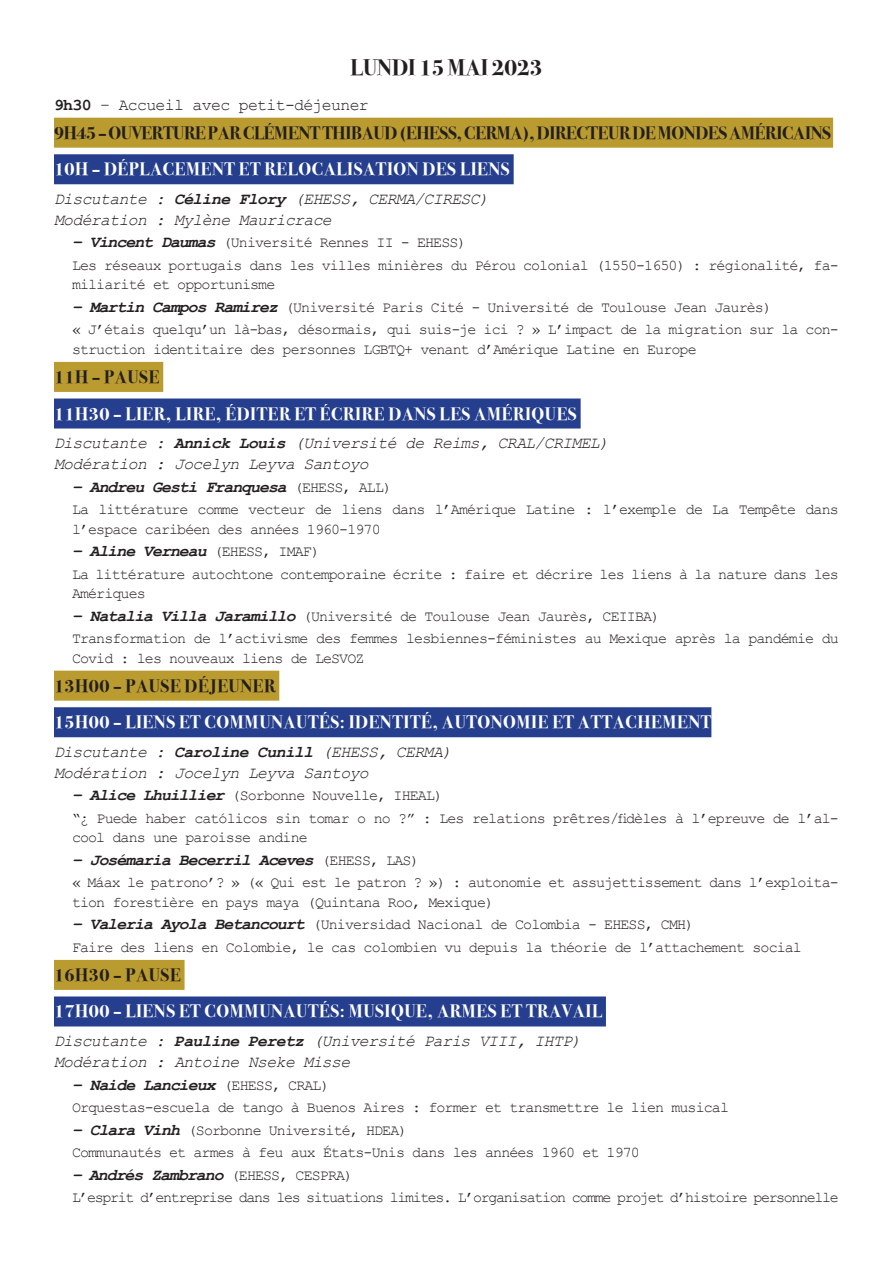
<style>
.page{position:relative;width:893px;height:1263px;background:#fff}
.page>*{position:absolute;margin:0;border:0;box-sizing:border-box;transform-origin:0 0}
.t1{font:700 22.5px "Bodoni Svty Two ITCTT";color:#231f20}
.t2{font:700 18px "Bodoni Svty Two ITCTT";letter-spacing:.03em;color:#fff}
.t3{font:700 18px "Bodoni Svty Two ITCTT";letter-spacing:-.02em;color:#231f20}
.t4{font:700 18px "Bodoni Svty Two ITCTT";letter-spacing:.03em;color:#231f20}
.t5{font:italic 16.5px/21px "Courier New";letter-spacing:-.04em;color:#231f20}
.t6{font:italic 700 16.5px "Courier New";letter-spacing:-.06em;color:#231f20}
.t7{font:16.5px "Courier New";letter-spacing:-.04em;color:#231f20}
.t8{font:15px/22.5px "Courier New";letter-spacing:-.06em;color:#231f20}
.t9{font:15px "Courier New";letter-spacing:-.09em;color:#231f20}
.s1{font-weight:700}
.s2{font-weight:700;font-style:italic;font-size:16.5px}
.s3{font-weight:400;font-style:normal;font-size:15px}
</style>
<div class="page">
<div style="left:54px;top:118px;width:779px;height:30px;background:#ba9b30"></div>
<div style="left:54px;top:154px;width:460px;height:30px;background:#253f8e"></div>
<div style="left:54px;top:362px;width:109px;height:30px;background:#ba9b30"></div>
<div style="left:54px;top:398px;width:527px;height:30px;background:#253f8e"></div>
<div style="left:54px;top:671px;width:225px;height:30px;background:#ba9b30"></div>
<div style="left:54px;top:707px;width:657px;height:30px;background:#253f8e"></div>
<div style="left:54px;top:960px;width:131px;height:30px;background:#ba9b30"></div>
<div style="left:54px;top:996px;width:552px;height:30px;background:#253f8e"></div>
<h1 class="t1" style="left:351px;top:54px;width:193px">LUNDI 15 MAI 2023</h1>
<p class="t7" style="left:54px;top:99px;width:316px"><span class="s1">9h30</span> – Accueil avec petit-déjeuner</p>
<p class="t3" style="left:54px;top:122px;width:779px">9H45 – OUVERTURE PAR CLÉMENT THIBAUD (EHESS, CERMA), DIRECTEUR DE MONDES AMÉRICAINS</p>
<p class="t2" style="left:54px;top:159px;width:457px">10H – DÉPLACEMENT ET RELOCALISATION DES LIENS</p>
<p class="t5" style="left:54px;top:189px;width:436px">Discutante : <span class="s1">Céline Flory</span> (EHESS, CERMA/CIRESC)<br>Modération : Mylène Mauricrace</p>
<p class="t8" style="left:72px;top:233px;width:768px"><span class="s2">– Vincent Daumas</span> (Université Rennes II - EHESS)<br>Les réseaux portugais dans les villes minières du Pérou colonial (1550-1650) : régionalité, fa-</p>
<p class="t8" style="left:72px;top:275px;width:205px">miliarité et opportunisme</p>
<p class="t8" style="left:72px;top:297px;width:768px"><span class="s2">– Martin Campos Ramirez</span> (Université Paris Cité - Université de Toulouse Jean Jaurès)<br>« J’étais quelqu’un là-bas, désormais, qui suis-je ici ? » L’impact de la migration sur la con-</p>
<p class="t8" style="left:72px;top:339px;width:626px">struction identitaire des personnes LGBTQ+ venant d’Amérique Latine en Europe</p>
<p class="t4" style="left:54px;top:366px;width:107px">11H – PAUSE</p>
<p class="t2" style="left:54px;top:403px;width:524px">11H30 – LIER, LIRE, ÉDITER ET ÉCRIRE DANS LES AMÉRIQUES</p>
<p class="t5" style="left:54px;top:433px;width:557px">Discutante : <span class="s1">Annick Louis</span> (Université de Reims, CRAL/CRIMEL)<br>Modération : Jocelyn Leyva Santoyo</p>
<p class="t6" style="left:72px;top:481px;width:322px">– Andreu Gesti Franquesa <span class="s3">(EHESS, ALL)</span></p>
<p class="t8" style="left:72px;top:501px;width:768px;line-height:19.5px">La littérature comme vecteur de liens dans l’Amérique Latine : l’exemple de La Tempête dans l’espace caribéen des années 1960-1970</p>
<p class="t6" style="left:72px;top:545px;width:249px">– Aline Verneau <span class="s3">(EHESS, IMAF)</span></p>
<p class="t8" style="left:72px;top:565px;width:768px;line-height:19.5px">La littérature autochtone contemporaine écrite : faire et décrire les liens à la nature dans les<br>Amériques</p>
<p class="t8" style="left:72px;top:606px;width:768px"><span class="s2">– Natalia Villa Jaramillo</span> (Université de Toulouse Jean Jaurès, CEIIBA)<br>Transformation de l’activisme des femmes lesbiennes-féministes au Mexique après la pandémie du</p>
<p class="t8" style="left:72px;top:648px;width:294px">Covid : les nouveaux liens de LeSVOZ</p>
<p class="t4" style="left:54px;top:675px;width:223px">13H00 – PAUSE DÉJEUNER</p>
<p class="t2" style="left:54px;top:712px;width:659px">15H00 – LIENS ET COMMUNAUTÉS: IDENTITÉ, AUTONOMIE ET ATTACHEMENT</p>
<p class="t5" style="left:54px;top:742px;width:399px">Discutante : <span class="s1">Caroline Cunill</span> (EHESS, CERMA)<br>Modération : Jocelyn Leyva Santoyo</p>
<p class="t8" style="left:72px;top:785px;width:768px"><span class="s2">– Alice Lhuillier</span> (Sorbonne Nouvelle, IHEAL)<br>“¿ Puede haber católicos sin tomar o no ?” : Les relations prêtres/fidèles à l’epreuve de l’al-</p>
<p class="t8" style="left:72px;top:827px;width:237px">cool dans une paroisse andine</p>
<p class="t6" style="left:72px;top:854px;width:349px">– Josémaria Becerril Aceves <span class="s3">(EHESS, LAS)</span></p>
<p class="t8" style="left:72px;top:874px;width:768px;line-height:19.5px">« Máax le patrono’? » (« Qui est le patron ? ») : autonomie et assujettissement dans l’exploita&shy;tion forestière en pays maya (Quintana Roo, Mexique)</p>
<p class="t8" style="left:72px;top:914px;width:731px"><span class="s2">– Valeria Ayola Betancourt</span> (Universidad Nacional de Colombia - EHESS, CMH)<br>Faire des liens en Colombie, le cas colombien vu depuis la théorie de l’attachement social</p>
<p class="t4" style="left:54px;top:964px;width:128px">16H30 – PAUSE</p>
<p class="t2" style="left:54px;top:1001px;width:550px">17H00 – LIENS ET COMMUNAUTÉS: MUSIQUE, ARMES ET TRAVAIL</p>
<p class="t5" style="left:54px;top:1031px;width:529px">Discutante : <span class="s1">Pauline Peretz</span> (Université Paris VIII, IHTP)<br>Modération : Antoine Nseke Misse</p>
<p class="t6" style="left:72px;top:1078px;width:259px">– Naide Lancieux <span class="s3">(EHESS, CRAL)</span></p>
<p class="t8" style="left:72px;top:1097px;width:658px">Orquestas-escuela de tango à Buenos Aires : former et transmettre le lien musical</p>
<p class="t8" style="left:72px;top:1120px;width:569px"><span class="s2">– Clara Vinh</span> (Sorbonne Université, HDEA)<br>Communautés et armes à feu aux États-Unis dans les années 1960 et 1970</p>
<p class="t6" style="left:72px;top:1168px;width:283px">– Andrés Zambrano <span class="s3">(EHESS, CESPRA)</span></p>
<p class="t9" style="left:72px;top:1192px;width:768px">L’esprit d’entreprise dans les situations limites. L’organisation comme projet d’histoire personnelle</p>
</div>
